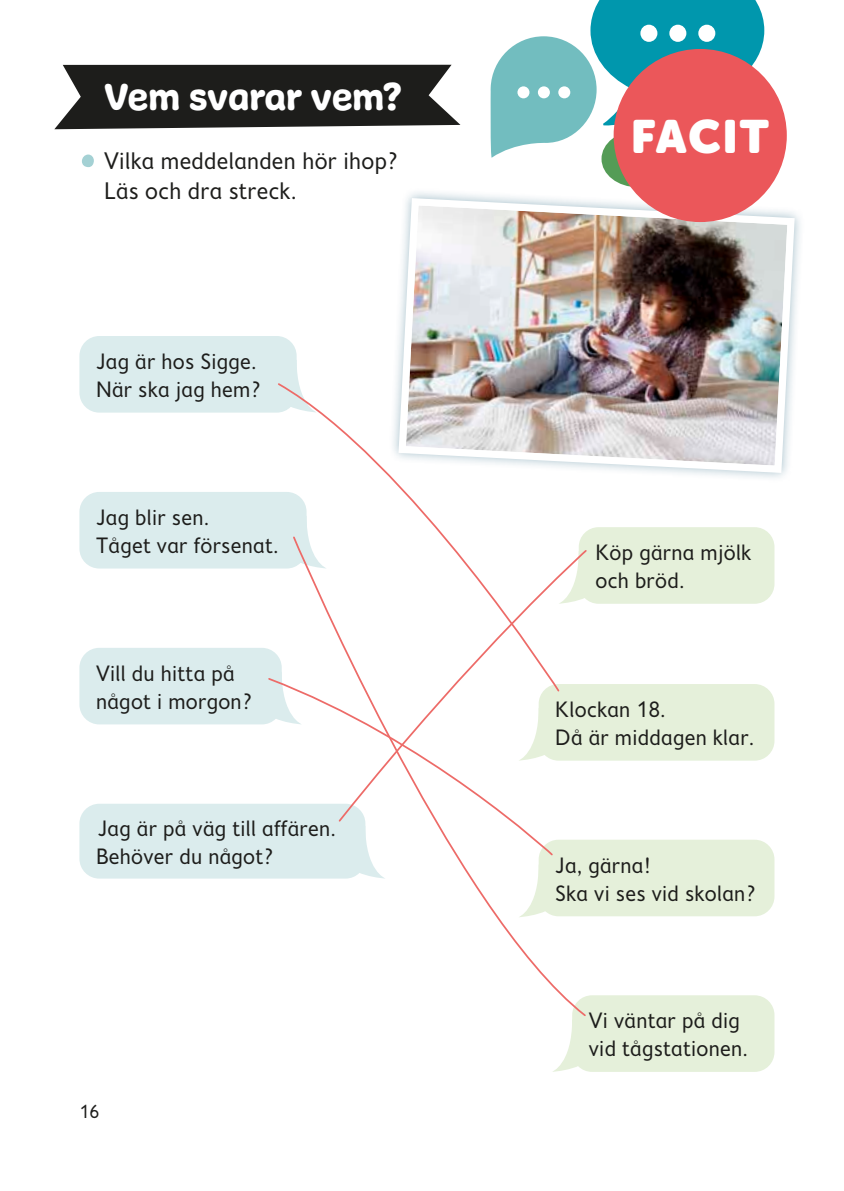
<style>
.page{position:relative;width:844px;height:1191px;background:#fff}
.page>*{position:absolute;margin:0;border:0;box-sizing:border-box;transform-origin:0 0}
.t1{font:63px "Freude";color:#a4d1d4}
.t2{font:46.2px "Museo Sans Rounded 1000";letter-spacing:.04em;color:#fff}
.t3{font:40.25px "Freude";color:#fff}
.t4{font:24.5px/29.8px "Fiendstar Matte";color:#1d1d1b}
.t5{font:22.75px/28px "Fiendstar Matte";color:#1d1d1b}
.t6{font:19.25px "Fiendstar";color:#1d1d1b}
</style>
<div class="page">
<svg style="left:54px;top:65px;width:406px;height:64px;background:#353533"></svg>
<div style="left:538px;top:684px;width:236px;height:76px;background:#e5f0da;border-radius:20px"></div>
<svg style="left:554px;top:1030px;width:33px;height:41px"></svg>
<div style="left:572px;top:995px;width:202px;height:76px;background:#e5f0da;border-radius:20px"></div>
<div style="left:538px;top:839px;width:236px;height:77px;background:#e5f0da;border-radius:20px"></div>
<div style="left:578px;top:527px;width:196px;height:77px;background:#e5f0da;border-radius:20px"></div>
<div style="left:79px;top:336px;width:217px;height:76px;background:#dbeced;border-radius:20px"></div>
<svg style="left:296px;top:360px;width:3px;height:22px"></svg>
<div style="left:79px;top:492px;width:227px;height:76px;background:#dbeced;border-radius:20px"></div>
<div style="left:79px;top:648px;width:203px;height:76px;background:#dbeced;border-radius:20px"></div>
<div style="left:79px;top:803px;width:286px;height:75px;background:#dbeced;border-radius:20px"></div>
<img style="left:396px;top:194px;width:402px;height:282px">
<svg style="left:490px;top:0;width:284px;height:198px"></svg>
<div style="left:613px;top:49px;width:173px;height:173px;background:#eb575a;border-radius:50%"></div>
<svg style="left:276px;top:382px;width:284px;height:284px"></svg>
<svg style="left:292px;top:535px;width:295px;height:481px"></svg>
<svg style="left:267px;top:676px;width:286px;height:180px"></svg>
<svg style="left:337px;top:549px;width:250px;height:274px"></svg>
<h3 class="t3" style="left:104px;top:71px;width:299px">Vem svarar vem?</h3>
<h1 class="t1" style="left:79px;top:107px;width:19px">.</h1>
<p class="t4" style="left:104px;top:146px;width:295px">Vilka meddelanden hör ihop?<br>Läs och dra streck.</p>
<p class="t5" style="left:96px;top:347px;width:166px">Jag är hos Sigge.<br>När ska jag hem?</p>
<p class="t5" style="left:96px;top:503px;width:184px">Jag blir sen.<br>Tåget var försenat.</p>
<p class="t5" style="left:96px;top:659px;width:157px">Vill du hitta på något i morgon?</p>
<p class="t5" style="left:96px;top:814px;width:241px">Jag är på väg till affären.<br>Behöver du något?</p>
<p class="t6" style="left:79px;top:1100px;width:22px">16</p>
<h2 class="t2" style="left:631px;top:110px;width:139px">FACIT</h2>
<p class="t5" style="left:595px;top:538px;width:158px">Köp gärna mjölk och bröd.</p>
<p class="t5" style="left:555px;top:695px;width:201px">Klockan 18.<br>Då är middagen klar.</p>
<p class="t5" style="left:555px;top:851px;width:201px">Ja, gärna!<br>Ska vi ses vid skolan?</p>
<p class="t5" style="left:588px;top:1006px;width:161px">Vi väntar på dig vid tågstationen.</p>
</div>
